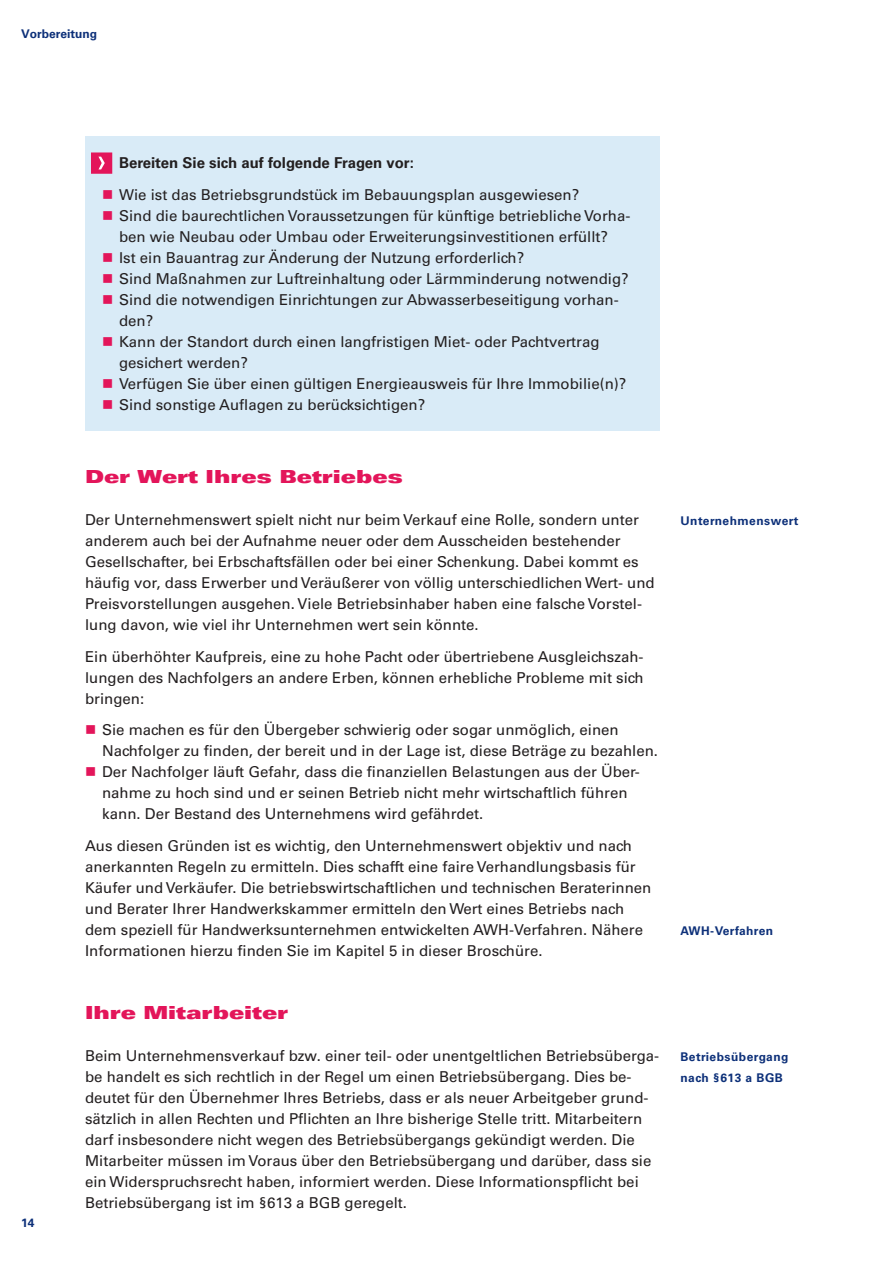
<style>
.page{position:relative;width:893px;height:1263px;background:#fff}
.page>*{position:absolute;margin:0;border:0;box-sizing:border-box;transform-origin:0 0}
.t1{font:18px "Univers LT Std X Black Ex";color:#e3155a}
.t2{font:15px/21px "Univers LT Std";color:#231f20}
.t3{font:700 15px "Univers LT Std";color:#231f20}
.t4{font:700 12px/21px "Univers LT Std";letter-spacing:.04em;color:#0d3079}
.t5{font:700 12px "Univers LT Std";color:#0d3079}
.s1{color:#e3155a}
</style>
<div class="page">
<div style="left:85px;top:137px;width:574px;height:294px;background:#d9ebf7"></div>
<svg style="left:91px;top:152px;width:21px;height:22px"></svg>
<p class="t5" style="left:21px;top:27px;width:78px">Vorbereitung</p>
<p class="t4" style="left:21px;top:1212px;width:15px">14</p>
<p class="t3" style="left:119px;top:154px;width:296px">Bereiten Sie sich auf folgende Fragen vor:</p>
<p class="t2" style="left:102px;top:184px;width:479px"><span class="s1">■</span> Wie ist das Betriebsgrundstück im Bebauungsplan ausgewiesen?</p>
<p class="t2" style="left:102px;top:205px;width:530px;text-align:center"><span class="s1">■</span> Sind die baurechtlichen Voraussetzungen für künftige betriebliche Vorha&shy;ben wie Neubau oder Umbau oder Erweiterungsinvestitionen erfüllt?</p>
<p class="t2" style="left:102px;top:247px;width:424px"><span class="s1">■</span> Ist ein Bauantrag zur Änderung der Nutzung erforderlich?</p>
<p class="t2" style="left:102px;top:268px;width:528px"><span class="s1">■</span> Sind Maßnahmen zur Luftreinhaltung oder Lärmminderung notwendig?</p>
<p class="t2" style="left:119px;top:289px;width:501px;text-indent:-17px"><span class="s1">■</span> Sind die notwendigen Einrichtungen zur Abwasserbeseitigung vorhan&shy;den?</p>
<p class="t2" style="left:119px;top:331px;width:482px;text-indent:-17px"><span class="s1">■</span> Kann der Standort durch einen langfristigen Miet- oder Pachtvertrag gesichert werden?</p>
<p class="t2" style="left:102px;top:373px;width:526px"><span class="s1">■</span> Verfügen Sie über einen gültigen Energieausweis für Ihre Immobilie(n)?</p>
<p class="t2" style="left:102px;top:394px;width:325px"><span class="s1">■</span> Sind sonstige Auflagen zu berücksichtigen?</p>
<p class="t1" style="left:85px;top:466px;width:320px">Der Wert Ihres Betriebes</p>
<p class="t2" style="left:85px;top:510px;width:571px">Der Unternehmenswert spielt nicht nur beim Verkauf eine Rolle, sondern unter anderem auch bei der Aufnahme neuer oder dem Ausscheiden bestehender Gesellschafter, bei Erbschaftsfällen oder bei einer Schenkung. Dabei kommt es häufig vor, dass Erwerber und Veräußerer von völlig unterschiedlichen Wert- und Preisvorstellungen ausgehen. Viele Betriebsinhaber haben eine falsche Vorstel&shy;lung davon, wie viel ihr Unternehmen wert sein könnte.</p>
<p class="t2" style="left:85px;top:646px;width:560px;text-align:justify">Ein überhöhter Kaufpreis, eine zu hohe Pacht oder übertriebene Ausgleichszah&shy;lungen des Nachfolgers an andere Erben, können erhebliche Probleme mit sich bringen:</p>
<p class="t2" style="left:102px;top:720px;width:555px;text-indent:-17px"><span class="s1">■</span> Sie machen es für den Übergeber schwierig oder sogar unmöglich, einen<br>Nachfolger zu finden, der bereit und in der Lage ist, diese Beträge zu bezahlen.</p>
<p class="t2" style="left:102px;top:762px;width:539px;text-indent:-17px"><span class="s1">■</span> Der Nachfolger läuft Gefahr, dass die finanziellen Belastungen aus der Über&shy;nahme zu hoch sind und er seinen Betrieb nicht mehr wirtschaftlich führen kann. Der Bestand des Unternehmens wird gefährdet.</p>
<p class="t2" style="left:85px;top:835px;width:568px">Aus diesen Gründen ist es wichtig, den Unternehmenswert objektiv und nach anerkannten Regeln zu ermitteln. Dies schafft eine faire Verhandlungsbasis für Käufer und Verkäufer. Die betriebswirtschaftlichen und technischen Beraterinnen und Berater Ihrer Handwerkskammer ermitteln den Wert eines Betriebs nach dem speziell für Handwerksunternehmen entwickelten AWH-Verfahren. Nähere Informationen hierzu finden Sie im Kapitel 5 in dieser Broschüre.</p>
<p class="t1" style="left:85px;top:1002px;width:205px">Ihre Mitarbeiter</p>
<p class="t2" style="left:85px;top:1045px;width:576px">Beim Unternehmensverkauf bzw. einer teil- oder unentgeltlichen Betriebsüberga&shy;be handelt es sich rechtlich in der Regel um einen Betriebsübergang. Dies be&shy;deutet für den Übernehmer Ihres Betriebs, dass er als neuer Arbeitgeber grund&shy;sätzlich in allen Rechten und Pflichten an Ihre bisherige Stelle tritt. Mitarbeitern darf insbesondere nicht wegen des Betriebsübergangs gekündigt werden. Die Mitarbeiter müssen im Voraus über den Betriebsübergang und darüber, dass sie ein Widerspruchsrecht haben, informiert werden. Diese Informationspflicht bei Betriebsübergang ist im §613 a BGB geregelt.</p>
<p class="t4" style="left:680px;top:511px;width:120px">Unternehmenswert</p>
<p class="t4" style="left:680px;top:920px;width:94px">AWH-Verfahren</p>
<p class="t4" style="left:680px;top:1046px;width:110px">Betriebsübergang nach §613 a BGB</p>
</div>
